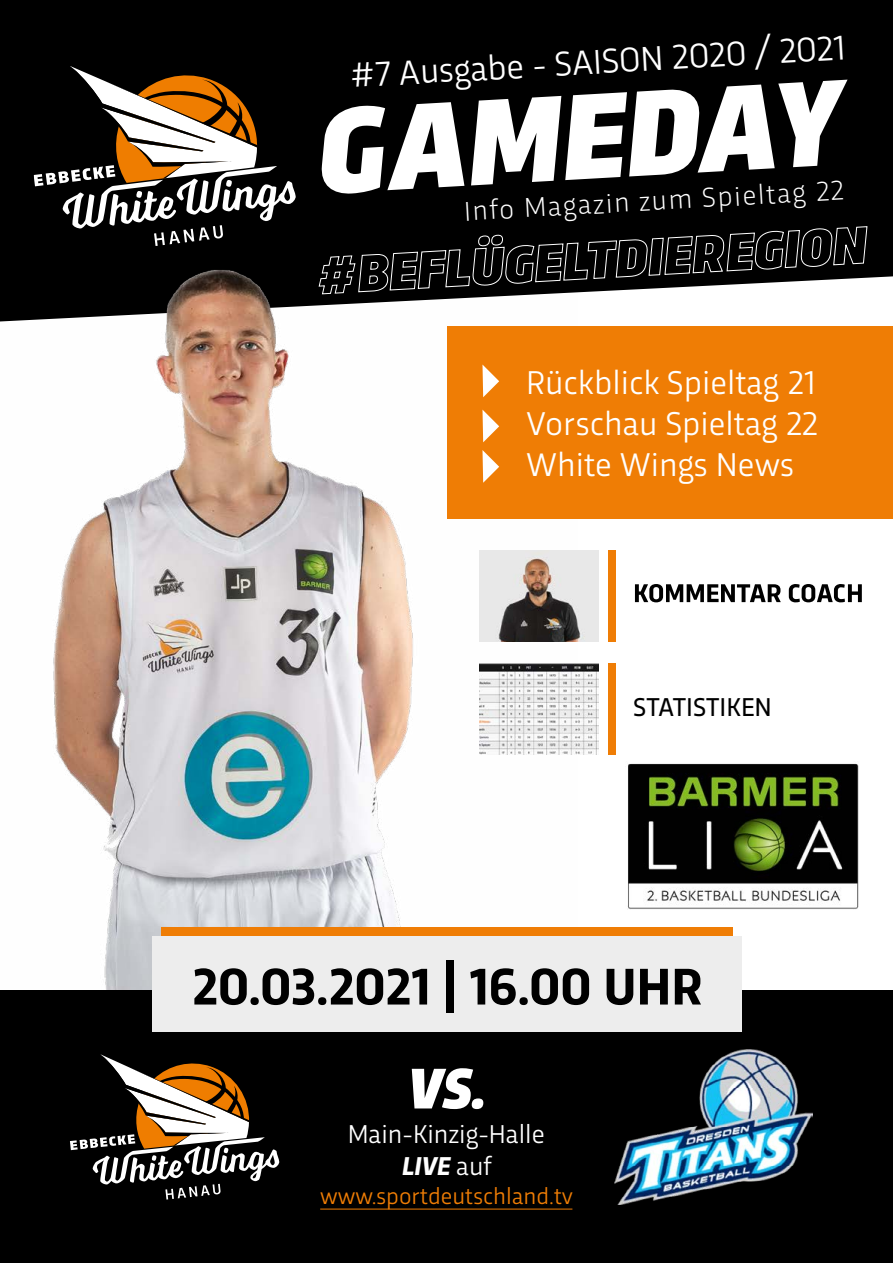
<style>
.page{position:relative;width:893px;height:1263px;background:#fff}
.page>*{position:absolute;margin:0;border:0;box-sizing:border-box;transform-origin:0 0}
.t1{font:700 54px "Trasandina";color:#000}
.t2{font:36px "Trasandina";color:#fff}
.t3{font:34.5px/41.4px "Trasandina";color:#fff;text-align:justify}
.t4{font:300 28.5px "Trasandina";color:#fff}
.t5{font:27px/32.4px "Trasandina";color:#fff;text-align:center}
.t6{font:27px "Trasandina";color:#000}
.t7{font:24px "Trasandina";color:#ef7d05}
.s1{font-weight:700;font-style:italic}
</style>
<div class="page">
<div style="left:0;top:0;width:893px;height:278px;background:#000"></div>
<img style="left:0;top:218px;width:577px;height:773px">
<svg style="left:34px;top:66px;width:262px;height:180px"></svg>
<svg style="left:320px;top:80px;width:527px;height:115px;fill:#000"></svg>
<div style="left:0;top:991px;width:893px;height:272px;background:#000"></div>
<div style="left:161px;top:927px;width:572px;height:17px;background:#ef7d05"></div>
<div style="left:152px;top:936px;width:590px;height:96px;background:#ededed"></div>
<div style="left:448px;top:326px;width:445px;height:193px;background:#ef7d05"></div>
<svg style="left:482px;top:365px;width:17px;height:32px"></svg>
<svg style="left:482px;top:410px;width:17px;height:32px"></svg>
<svg style="left:482px;top:450px;width:17px;height:33px"></svg>
<img style="left:479px;top:550px;width:119px;height:92px">
<div style="left:608px;top:550px;width:8px;height:92px;background:#ef7d05"></div>
<img style="left:479px;top:664px;width:119px;height:91px">
<div style="left:608px;top:664px;width:8px;height:91px;background:#ef7d05"></div>
<svg style="left:635px;top:584px;width:227px;height:18px"></svg>
<img style="left:627px;top:763px;width:232px;height:147px">
<svg style="left:318px;top:226px;width:550px;height:69px;background:#282828"></svg>
<svg style="left:70px;top:1054px;width:209px;height:145px"></svg>
<svg style="left:412px;top:1068px;width:71px;height:41px"></svg>
<hr style="left:320px;top:1209px;width:252px;height:1px;background:#ef7d05">
<img style="left:614px;top:1049px;width:198px;height:156px">
<p class="t2" style="left:348px;top:48px;width:498px;rotate:-3deg">#7 Ausgabe - SAISON 2020 / 2021</p>
<p class="t4" style="left:463px;top:190px;width:382px;rotate:-3deg">Info Magazin zum Spieltag 22</p>
<p class="t3" style="left:526px;top:359px;width:294px">Rückblick Spieltag 21<br>Vorschau Spieltag 22<br>White Wings News</p>
<p class="t6" style="left:633px;top:687px;width:140px">STATISTIKEN</p>
<h1 class="t1" style="left:192px;top:946px;width:512px">20.03.2021 | 16.00 UHR</h1>
<p class="t5" style="left:348px;top:1115px;width:198px">Main-Kinzig-Halle<br><span class="s1">LIVE</span> auf</p>
<p class="t7" style="left:320px;top:1178px;width:254px">www.sportdeutschland.tv</p>
</div>
